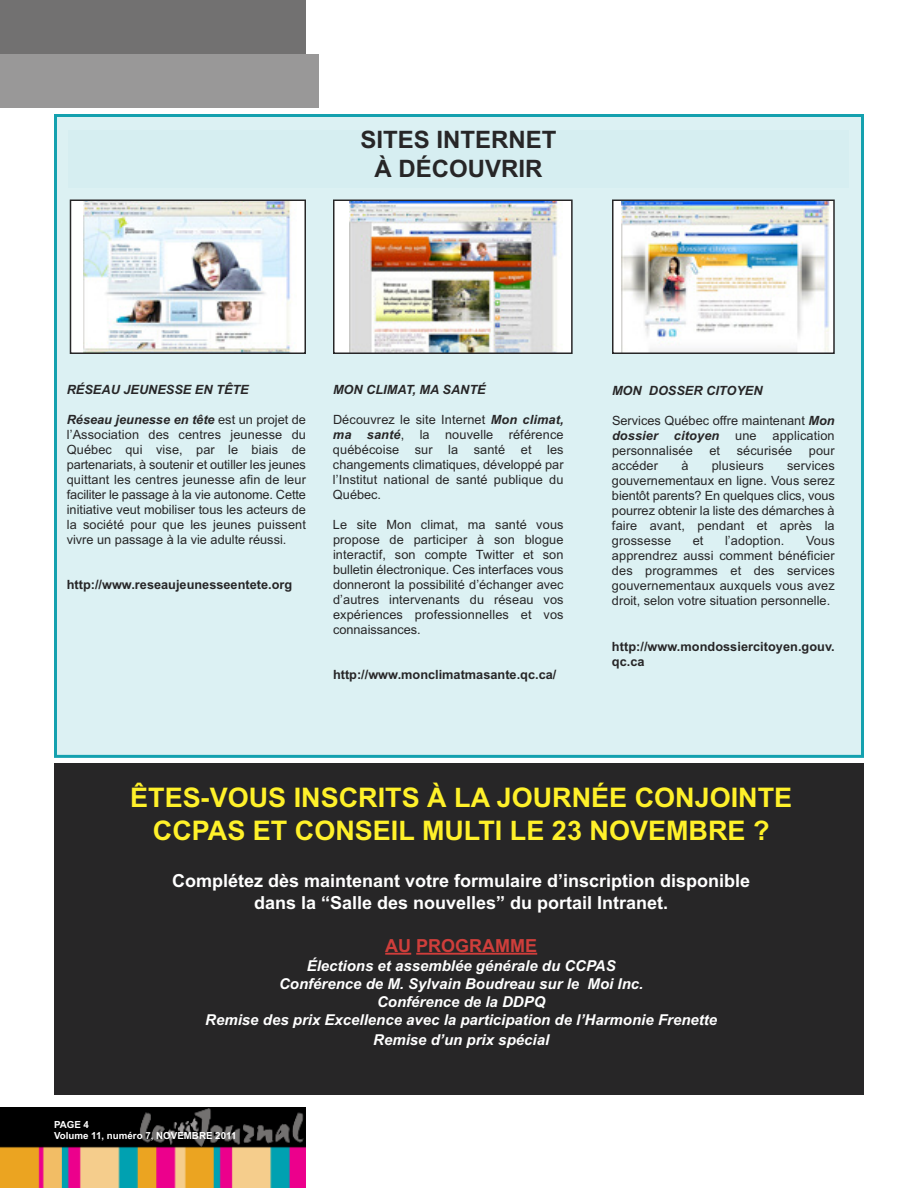
<style>
.page{position:relative;width:918px;height:1188px;background:#fff}
.page>*{position:absolute;margin:0;border:0;box-sizing:border-box;transform-origin:0 0}
.t1{font:700 27px/32.4px "Arial";color:#fff12a;text-align:center}
.t2{font:700 24px/28.8px "Arial";color:#272627;text-align:center}
.t3{font:700 18px/21.6px "Arial";color:#fff;text-align:center}
.t4{font:700 18px "Arial";color:#cf3e3b}
.t5{font:italic 700 15px/18px "Arial";color:#fff;text-align:center}
.t6{font:12.75px/15px "Arial";letter-spacing:.01em;color:#272627;text-align:justify}
.t7{font:700 12.75px/15.3px "Arial";color:#272627}
.t8{font:italic 700 12.75px "Arial";color:#272627}
.t9{font:700 9.75px/11.7px "Arial";color:#fff}
.s1{font-weight:700;font-style:italic}
</style>
<div class="page">
<img style="left:0;top:1107px;width:306px;height:81px">
<div style="left:0;top:0;width:306px;height:54px;background:#727171"></div>
<div style="left:0;top:54px;width:320px;height:54px;background:#999898"></div>
<div style="left:57px;top:117px;width:804px;height:638px;background:#dcf1f3"></div>
<div style="left:54px;top:114px;width:810px;height:644px;border:3px solid #14a1af"></div>
<div style="left:70px;top:200px;width:235px;height:153px;background:#fff"></div>
<img style="left:84px;top:203px;width:207px;height:148px">
<div style="left:70px;top:200px;width:236px;height:154px;border:2px solid #272627"></div>
<div style="left:68px;top:130px;width:781px;height:58px;background:#d6eef1"></div>
<div style="left:334px;top:200px;width:238px;height:153px;background:#fff"></div>
<img style="left:349px;top:203px;width:212px;height:148px">
<div style="left:333px;top:200px;width:240px;height:154px;border:2px solid #272627"></div>
<div style="left:613px;top:200px;width:221px;height:153px;background:#fff"></div>
<img style="left:621px;top:203px;width:209px;height:148px">
<div style="left:612px;top:200px;width:223px;height:154px;border:2px solid #272627"></div>
<div style="left:54px;top:764px;width:810px;height:331px;background:#272627"></div>
<hr style="left:385px;top:953px;width:26px;height:2px;background:#cf3e3b">
<hr style="left:416px;top:953px;width:121px;height:2px;background:#cf3e3b">
<h2 class="t2" style="left:361px;top:125px;width:198px">SITES INTERNET<br>À DÉCOUVRIR</h2>
<p class="t8" style="left:67px;top:382px;width:184px">RÉSEAU JEUNESSE EN TÊTE</p>
<p class="t6" style="left:67px;top:412px;width:241px"><span class="s1">Réseau jeunesse en tête</span> est un projet de l’Association des centres jeunesse du Québec qui vise, par le biais de partenariats, à soutenir et outiller les jeunes quittant les centres jeunesse afin de leur faciliter le passage à la vie autonome. Cette initiative veut mobiliser tous les acteurs de la société pour que les jeunes puissent vivre un passage à la vie adulte réussi.</p>
<p class="t7" style="left:67px;top:577px;width:227px">http://www.reseaujeunesseentete.org</p>
<p class="t8" style="left:333px;top:382px;width:154px">MON CLIMAT, MA SANTÉ</p>
<p class="t6" style="left:333px;top:412px;width:232px">Découvrez le site Internet <span class="s1">Mon climat, ma santé</span>, la nouvelle référence québécoise sur la santé et les changements climatiques, développé par l’Institut national de santé publique du Québec.</p>
<p class="t6" style="left:333px;top:517px;width:232px">Le site Mon climat, ma santé vous propose de participer à son blogue interactif, son compte Twitter et son bulletin électronique. Ces interfaces vous donneront la possibilité d’échanger avec d’autres intervenants du réseau vos expériences professionnelles et vos connaissances.</p>
<p class="t7" style="left:333px;top:667px;width:225px">http://www.monclimatmasante.qc.ca/</p>
<p class="t8" style="left:612px;top:383px;width:152px">MON DOSSER CITOYEN</p>
<p class="t6" style="left:612px;top:413px;width:224px">Services Québec offre maintenant <span class="s1">Mon dossier citoyen</span> une application personnalisée</p>
<p class="t6" style="left:709px;top:443px;width:12px">et</p>
<p class="t6" style="left:737px;top:443px;width:57px">sécurisée</p>
<p class="t6" style="left:809px;top:443px;width:27px">pour</p>
<p class="t6" style="left:612px;top:458px;width:48px">accéder</p>
<p class="t6" style="left:681px;top:458px;width:9px">à</p>
<p class="t6" style="left:712px;top:458px;width:54px">plusieurs</p>
<p class="t6" style="left:612px;top:458px;width:224px;text-indent:175px">services gouvernementaux en ligne. Vous serez bientôt parents? En quelques clics, vous pourrez obtenir la liste des démarches à faire avant, pendant et après la grossesse</p>
<p class="t6" style="left:693px;top:533px;width:12px">et</p>
<p class="t6" style="left:725px;top:533px;width:61px">l’adoption.</p>
<p class="t6" style="left:612px;top:533px;width:224px;text-indent:194px">Vous apprendrez aussi comment bénéficier des programmes et des services gouvernementaux auxquels vous avez droit, selon votre situation personnelle.</p>
<p class="t7" style="left:612px;top:639px;width:224px">http://www.mondossiercitoyen.gouv. qc.ca</p>
<h1 class="t1" style="left:130px;top:782px;width:664px">ÊTES-VOUS INSCRITS À LA JOURNÉE CONJOINTE<br>CCPAS ET CONSEIL MULTI LE 23 NOVEMBRE ?</h1>
<h3 class="t3" style="left:172px;top:870px;width:580px">Complétez dès maintenant votre formulaire d’inscription disponible dans la “Salle des nouvelles” du portail Intranet.</h3>
<h3 class="t4" style="left:385px;top:935px;width:153px">AU PROGRAMME</h3>
<p class="t5" style="left:205px;top:957px;width:513px">Élections et assemblée générale du CCPAS<br>Conférence de M. Sylvain Boudreau sur le Moi Inc.<br>Conférence de la DDPQ<br>Remise des prix Excellence avec la participation de l’Harmonie Frenette</p>
<p class="t5" style="left:373px;top:1031px;width:177px">Remise d’un prix spécial</p>
<p class="t9" style="left:54px;top:1118px;width:184px">PAGE 4<br>Volume 11, numéro 7, NOVEMBRE 2011</p>
</div>
